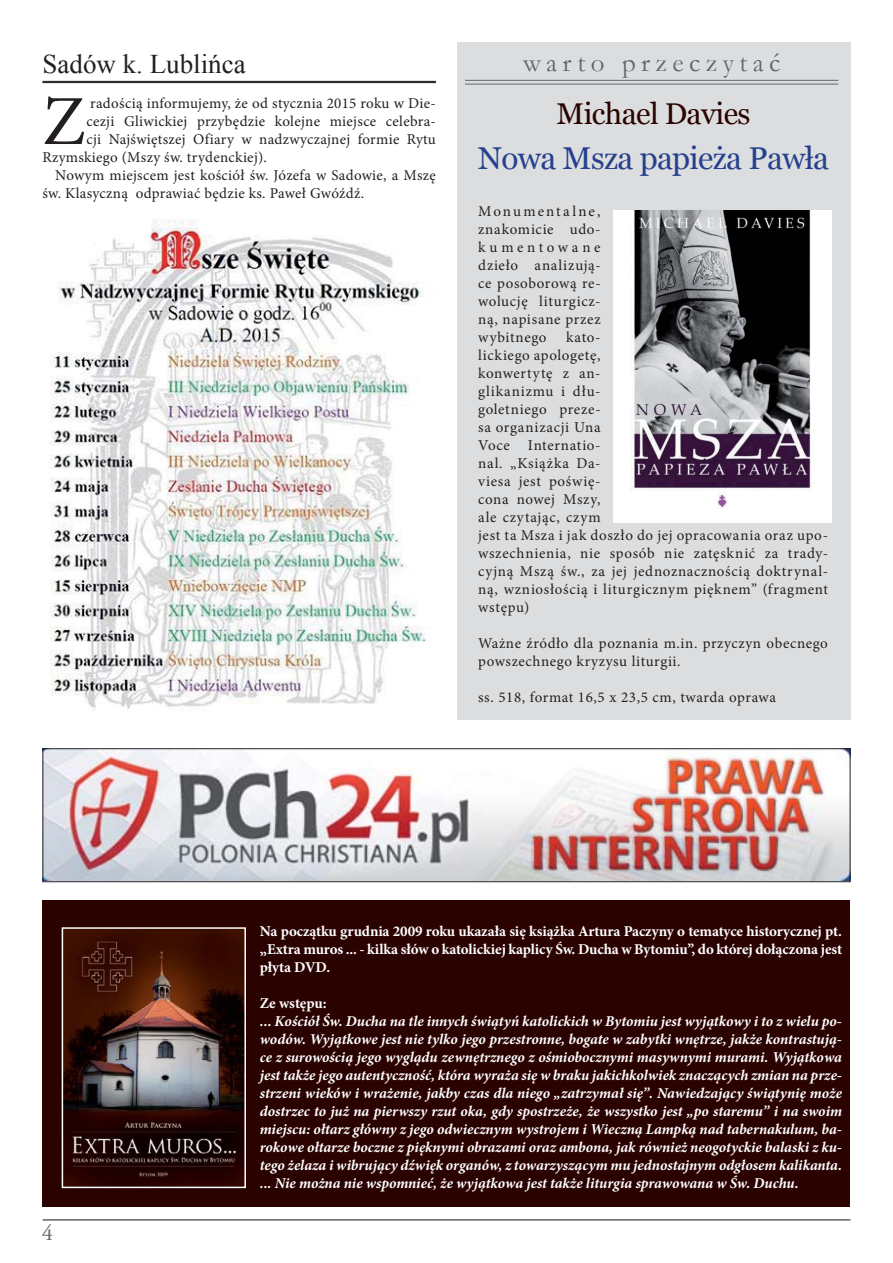
<style>
.page{position:relative;width:893px;height:1263px;background:#fff}
.page>*{position:absolute;margin:0;border:0;box-sizing:border-box;transform-origin:0 0}
.t1{font:70.35px "Minion Pro";color:#231f20}
.t2{font:31.5px "Georgia";letter-spacing:-.02em;color:#25408e}
.t3{font:30px "Georgia";letter-spacing:-.02em;color:#2a0200}
.t4{font:27px "Garamond";letter-spacing:.2em;color:#636466}
.t5{font:27px "Times New Roman";color:#231f20}
.t6{font:22.5px "Adobe Garamond Pro";color:#636466}
.t7{font:15px/18px "Minion Pro";letter-spacing:.035em;color:#231f20}
.t8{font:italic 700 15px/18px "Minion Pro";color:#fff;text-align:justify}
.t9{font:700 15px/18px "Minion Pro";letter-spacing:-.01em;color:#fff;text-align:justify}
</style>
<div class="page">
<hr style="left:43px;top:1219px;width:807px;height:1px;background:#636466">
<div style="left:457px;top:43px;width:393px;height:677px;background:#dcddde"></div>
<hr style="left:465px;top:80px;width:373px;height:1px;background:#636466">
<hr style="left:465px;top:84px;width:373px;height:1px;background:#636466">
<img style="left:613px;top:210px;width:218px;height:312px">
<div style="left:43px;top:900px;width:807px;height:306px;background:#2a0200"></div>
<img style="left:65px;top:930px;width:178px;height:255px">
<div style="left:62px;top:927px;width:184px;height:261px;border:2px solid #fff"></div>
<img style="left:45px;top:750px;width:803px;height:130px">
<div style="left:43px;top:748px;width:807px;height:134px;border:1px solid #231f20"></div>
<img style="left:50px;top:219px;width:376px;height:490px">
<hr style="left:43px;top:81px;width:393px;height:1px;background:#231f20">
<hr style="left:43px;top:82px;width:393px;height:1px;background:#231f20">
<h3 class="t5" style="left:43px;top:49px;width:205px">Sadów k. Lublińca</h3>
<h1 class="t1" style="left:43px;top:94px;width:44px">Z</h1>
<p class="t7" style="left:90px;top:96px;width:347px">radością informujemy, że od stycznia 2015 roku w Die-</p>
<p class="t7" style="left:86px;top:114px;width:351px">cezji Gliwickiej przybędzie kolejne miejsce celebra-</p>
<p class="t7" style="left:86px;top:132px;width:351px">cji Najświętszej Ofiary w nadzwyczajnej formie Rytu</p>
<p class="t7" style="left:43px;top:150px;width:226px">Rzymskiego (Mszy św. trydenckiej).</p>
<p class="t7" style="left:55px;top:168px;width:382px">Nowym miejscem jest kościół św. Józefa w Sadowie, a Mszę</p>
<p class="t7" style="left:43px;top:186px;width:323px">św. Klasyczną odprawiać będzie ks. Paweł Gwóźdź.</p>
<h3 class="t4" style="left:523px;top:48px;width:259px">warto przeczytać</h3>
<h3 class="t3" style="left:556px;top:96px;width:196px">Michael Davies</h3>
<h2 class="t2" style="left:478px;top:140px;width:353px">Nowa Msza papieża Pawła</h2>
<p class="t7" style="left:478px;top:204px;width:124px;text-align:justify">Monumentalne, znakomicie udo&shy;kumentowane dzieło analizują&shy;ce posoborową re&shy;wolucję liturgicz&shy;ną, napisane przez wybitnego</p>
<p class="t7" style="left:478px;top:330px;width:351px;text-indent:88px">kato-<br>lickiego apologetę,<br>konwertytę z an-<br>glikanizmu i dłu-<br>goletniego preze-<br>sa organizacji Una<br>Voce Internatio-<br>nal. „Książka Da-<br>viesa jest poświę-<br>cona nowej Mszy,<br>ale czytając, czym<br>jest ta Msza i jak doszło do jej opracowania oraz upo&shy;wszechnienia, nie sposób nie zatęsknić za trady&shy;cyjną Mszą św., za jej jednoznacznością doktrynal&shy;ną, wzniosłością i liturgicznym pięknem” (fragment wstępu)</p>
<p class="t7" style="left:478px;top:636px;width:351px">Ważne źródło dla poznania m.in. przyczyn obecnego powszechnego kryzysu liturgii.</p>
<p class="t7" style="left:478px;top:690px;width:299px">ss. 518, format 16,5 x 23,5 cm, twarda oprawa</p>
<h3 class="t6" style="left:42px;top:1222px;width:13px">4</h3>
<p class="t9" style="left:260px;top:924px;width:584px">Na początku grudnia 2009 roku ukazała się książka Artura Paczyny o tematyce historycznej pt. „Extra muros ... - kilka słów o katolickiej kaplicy Św. Ducha w Bytomiu”, do której dołączona jest płyta DVD.</p>
<p class="t9" style="left:260px;top:996px;width:68px">Ze wstępu:</p>
<p class="t8" style="left:260px;top:1014px;width:584px">... Kościół Św. Ducha na tle innych świątyń katolickich w Bytomiu jest wyjątkowy i to z wielu po&shy;wodów. Wyjątkowe jest nie tylko jego przestronne, bogate w zabytki wnętrze, jakże kontrastują&shy;ce z surowością jego wyglądu zewnętrznego z ośmiobocznymi masywnymi murami. Wyjątkowa jest także jego autentyczność, która wyraża się w braku jakichkolwiek znaczących zmian na prze&shy;strzeni wieków i wrażenie, jakby czas dla niego „zatrzymał się”. Nawiedzający świątynię może dostrzec to już na pierwszy rzut oka, gdy spostrzeże, że wszystko jest „po staremu” i na swoim miejscu: ołtarz główny z jego odwiecznym wystrojem i Wieczną Lampką nad tabernakulum, ba&shy;rokowe ołtarze boczne z pięknymi obrazami oraz ambona, jak również neogotyckie balaski z ku&shy;tego żelaza i wibrujący dźwięk organów, z towarzyszącym mu jednostajnym odgłosem kalikanta. ... Nie można nie wspomnieć, że wyjątkowa jest także liturgia sprawowana w Św. Duchu.</p>
</div>
